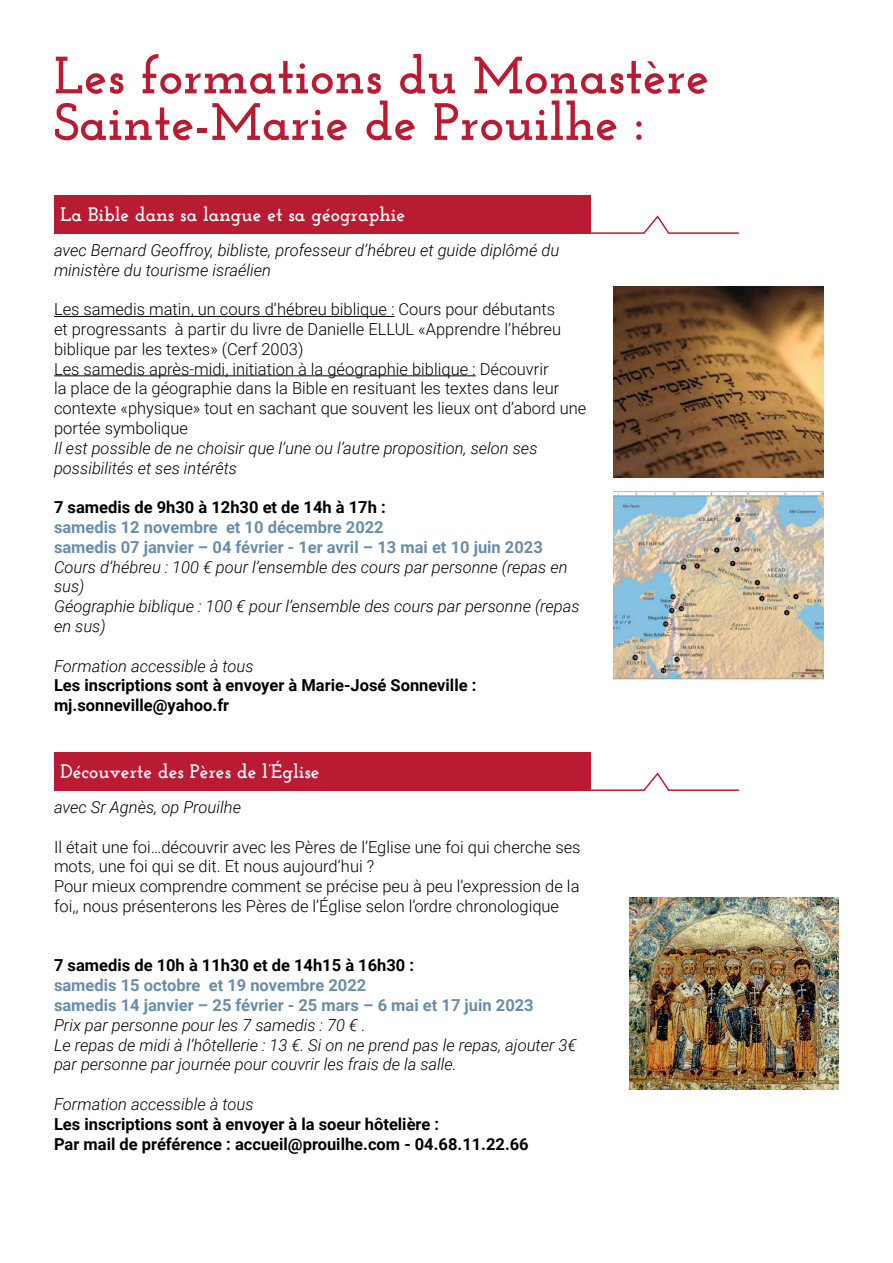
<style>
.page{position:relative;width:893px;height:1263px;background:#fff}
.page>*{position:absolute;margin:0;border:0;box-sizing:border-box;transform-origin:0 0}
.t1{font:700 52.5px/46.5px "Josefin Slab";color:#b91c32}
.t2{font:700 19.5px "Josefin Slab";color:#fff}
.t3{font:300 16.5px/19.8px "Roboto";color:#000}
.t4{font:italic 300 16.5px/19.8px "Roboto";color:#000}
.t5{font:700 16.5px/19.8px "Roboto";color:#000}
.t6{font:700 16.5px/19.8px "Roboto";color:#698da9}
</style>
<div class="page">
<div style="left:54px;top:196px;width:537px;height:38px;background:#b91c32"></div>
<svg style="left:591px;top:215px;width:148px;height:19px"></svg>
<hr style="left:54px;top:316px;width:340px;height:1px;background:#000">
<hr style="left:54px;top:375px;width:422px;height:1px;background:#000">
<div style="left:54px;top:753px;width:537px;height:38px;background:#b91c32"></div>
<svg style="left:591px;top:772px;width:148px;height:19px"></svg>
<img style="left:629px;top:898px;width:210px;height:191px">
<img style="left:614px;top:286px;width:209px;height:191px">
<img style="left:614px;top:491px;width:209px;height:189px">
<h1 class="t1" style="left:54px;top:52px;width:657px">Les formations du Monastère<br>Sainte-Marie de Prouilhe :</h1>
<p class="t2" style="left:60px;top:203px;width:346px">La Bible dans sa langue et sa géographie</p>
<p class="t4" style="left:54px;top:239px;width:507px">avec Bernard Geoffroy, bibliste, professeur d’hébreu et guide diplômé du ministère du tourisme israélien</p>
<p class="t3" style="left:54px;top:299px;width:534px">Les samedis matin, un cours d’hébreu biblique : Cours pour débutants<br>et progressants à partir du livre de Danielle ELLUL «Apprendre l’hébreu biblique par les textes» (Cerf 2003)<br>Les samedis après-midi, initiation à la géographie biblique : Découvrir<br>la place de la géographie dans la Bible en resituant les textes dans leur contexte «physique» tout en sachant que souvent les lieux ont d’abord une portée symbolique</p>
<p class="t4" style="left:54px;top:437px;width:485px">Il est possible de ne choisir que l’une ou l’autre proposition, selon ses possibilité s et ses inté rêts</p>
<p class="t5" style="left:54px;top:497px;width:333px">7 samedis de 9h30 à 12h30 et de 14h à 17h :</p>
<p class="t6" style="left:54px;top:517px;width:490px">samedis 12 novembre et 10 décembre 2022<br>samedis 07 janvier – 04 février - 1er avril – 13 mai et 10 juin 2023</p>
<p class="t4" style="left:54px;top:556px;width:527px">Cours d’hé breu : 100 € pour l’ensemble des cours par personne (repas en sus)<br>Gé ographie biblique : 100 € pour l’ensemble des cours par personne (repas en sus)</p>
<p class="t4" style="left:54px;top:655px;width:201px">Formation accessible à tous</p>
<p class="t5" style="left:54px;top:675px;width:424px">Les inscriptions sont à envoyer à Marie-José Sonneville : mj.sonneville@yahoo.fr</p>
<p class="t2" style="left:60px;top:760px;width:261px">Découverte des Pères de l’Église</p>
<p class="t4" style="left:54px;top:796px;width:189px">avec Sr Agnès, op Prouilhe</p>
<p class="t3" style="left:54px;top:836px;width:528px">Il était une foi…découvrir avec les Pères de l’Eglise une foi qui cherche ses mots, une foi qui se dit. Et nous aujourd’hui ?<br>Pour mieux comprendre comment se précise peu à peu l’expression de la foi,, nous présenterons les Pères de l’Église selon l’ordre chronologique</p>
<p class="t5" style="left:54px;top:955px;width:362px">7 samedis de 10h à 11h30 et de 14h15 à 16h30 :</p>
<p class="t6" style="left:54px;top:975px;width:481px">samedis 15 octobre et 19 novembre 2022<br>samedis 14 janvier – 25 février - 25 mars – 6 mai et 17 juin 2023</p>
<p class="t4" style="left:54px;top:1014px;width:524px">Prix par personne pour les 7 samedis : 70 € .<br>Le repas de midi à l’hôtellerie : 13 €. Si on ne prend pas le repas, ajouter 3€ par personne par journée pour couvrir les frais de la salle.</p>
<p class="t4" style="left:54px;top:1093px;width:201px">Formation accessible à tous</p>
<p class="t5" style="left:54px;top:1113px;width:476px">Les inscriptions sont à envoyer à la soeur hôtelière :<br>Par mail de préférence : accueil@prouilhe.com - 04.68.11.22.66</p>
</div>
